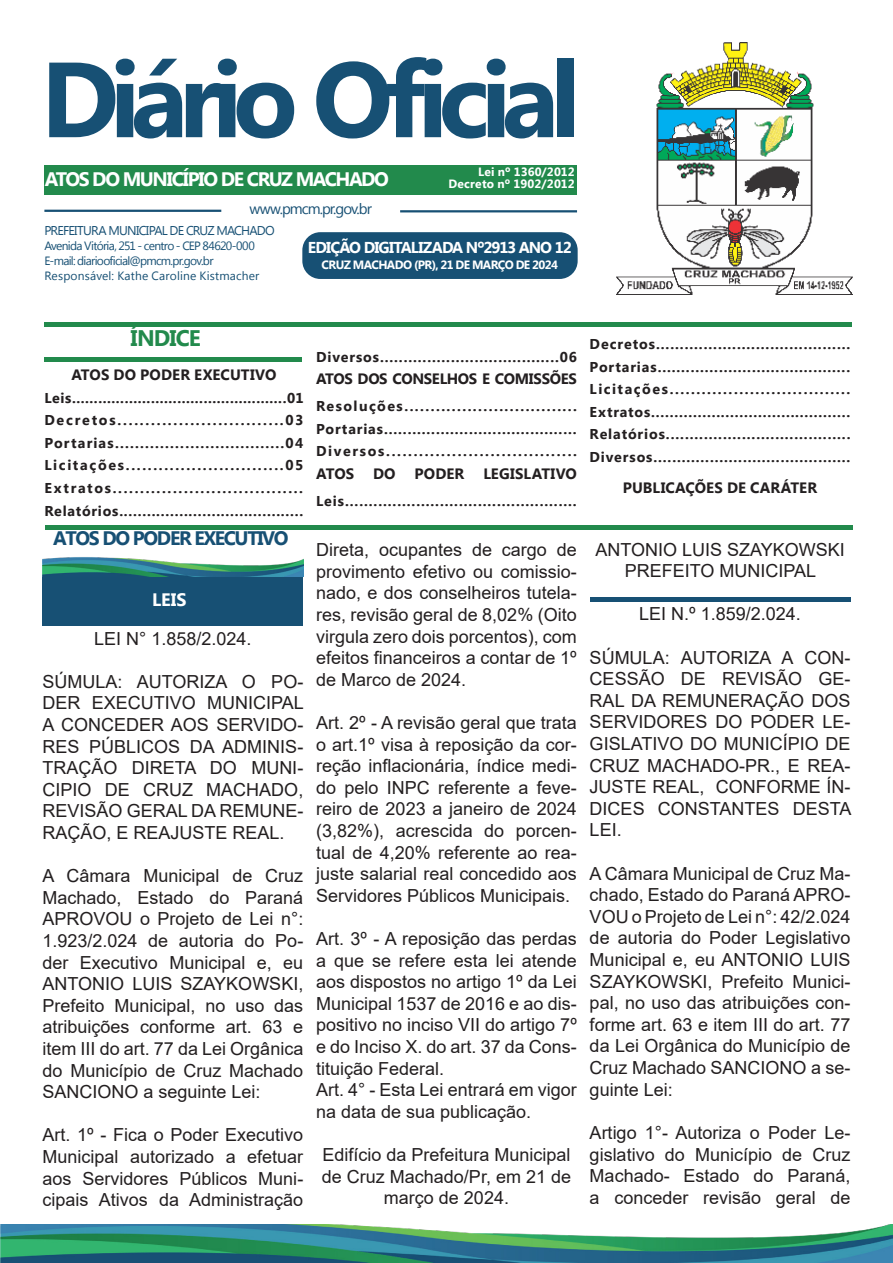
<style>
.page{position:relative;width:893px;height:1263px;background:#fff}
.page>*{position:absolute;margin:0;border:0;box-sizing:border-box;transform-origin:0 0}
.t1{font:700 106.5px "Myanmar Text";letter-spacing:-.085em;color:#175074}
.t2{font:700 22.5px "Myanmar Text";letter-spacing:-.04em;color:#228a4c}
.t3{font:700 19.5px "Myanmar Text";letter-spacing:-.075em;color:#fff}
.t4{font:700 19.5px "Myanmar Text";letter-spacing:-.07em;color:#175074}
.t5{font:18px/21.6px "Arial";color:#231f20;text-align:justify}
.t6{font:700 18px "Myanmar Text";color:#fff}
.t7{font:700 15.75px "Myanmar Text";letter-spacing:-.055em;color:#fff}
.t8{font:700 15px "Myanmar Text";color:#231f20}
.t9{font:700 15px "Myanmar Text";letter-spacing:-.025em;color:#231f20}
.t10{font:15px "Myanmar Text";letter-spacing:-.065em;color:#175074}
.t11{font:700 14.25px/22.5px "Myanmar Text";letter-spacing:.07em;color:#231f20}
.t12{font:700 14.25px "Myanmar Text";letter-spacing:.115em;color:#231f20}
.t13{font:700 14.25px/22.5px "Myanmar Text";letter-spacing:.095em;color:#231f20}
.t14{font:700 14.25px "Myanmar Text";letter-spacing:.05em;color:#231f20}
.t15{font:700 14.25px "Myanmar Text";letter-spacing:.125em;color:#231f20}
.t16{font:12.75px "Myanmar Text";letter-spacing:-.06em;color:#175074}
.t17{font:12px "Myanmar Text";letter-spacing:-.05em;color:#175074}
.t18{font:12px "Myanmar Text";letter-spacing:.015em;color:#175074}
.t19{font:700 12px "Myanmar Text";letter-spacing:-.05em;color:#fff}
.t20{font:700 12px "Myanmar Text";letter-spacing:.015em;color:#fff}
.t21{font:700 12px "Myanmar Text";letter-spacing:-.01em;color:#fff}
</style>
<div class="page">
<img style="left:616px;top:42px;width:236px;height:252px">
<div style="left:44px;top:165px;width:533px;height:29px;background:#228a4c"></div>
<hr style="left:44px;top:210px;width:177px;height:2px;background:#175074">
<hr style="left:400px;top:210px;width:177px;height:2px;background:#175074">
<div style="left:302px;top:232px;width:276px;height:47px;background:#175074;border-radius:18px"></div>
<hr style="left:44px;top:322px;width:808px;height:4px;background:#228a4c">
<hr style="left:45px;top:525px;width:808px;height:4px;background:#228a4c">
<div style="left:44px;top:357px;width:258px;height:5px;background:#228a4c"></div>
<img style="left:0;top:1224px;width:893px;height:39px">
<img style="left:43px;top:557px;width:260px;height:20px">
<div style="left:43px;top:577px;width:260px;height:49px;background:#175074"></div>
<svg style="left:590px;top:597px;width:260px;height:4px"></svg>
<p class="t1" style="left:41px;top:38px;width:541px">Diário Oficial</p>
<p class="t3" style="left:45px;top:168px;width:346px">ATOS DO MUNICÍPIO DE CRUZ MACHADO</p>
<p class="t21" style="left:478px;top:164px;width:98px">Lei nº 1360/2012</p>
<p class="t20" style="left:448px;top:176px;width:128px">Decreto nº 1902/2012</p>
<p class="t10" style="left:249px;top:200px;width:124px">www.pmcm.pr.gov.br</p>
<p class="t16" style="left:44px;top:223px;width:232px">PREFEITURA MUNICIPAL DE CRUZ MACHADO</p>
<p class="t17" style="left:44px;top:239px;width:212px">Avenida Vitória, 251 - centro - CEP 84620-000</p>
<p class="t17" style="left:44px;top:254px;width:171px">E-mail: diariooficial@pmcm.pr.gov.br</p>
<p class="t18" style="left:44px;top:269px;width:217px">Responsável: Kathe Caroline Kistmacher</p>
<p class="t7" style="left:308px;top:238px;width:265px">EDIÇÃO DIGITALIZADA Nº2913 ANO 12</p>
<p class="t19" style="left:322px;top:258px;width:238px">CRUZ MACHADO (PR), 21 DE MARÇO DE 2024</p>
<p class="t2" style="left:131px;top:325px;width:72px">ÍNDICE</p>
<p class="t8" style="left:71px;top:366px;width:207px">ATOS DO PODER EXECUTIVO</p>
<p class="t11" style="left:44px;top:387px;width:261px">Leis.................................................01</p>
<p class="t15" style="left:44px;top:412px;width:260px">Decretos..............................03</p>
<p class="t11" style="left:44px;top:432px;width:260px">Portarias..................................04</p>
<p class="t12" style="left:44px;top:457px;width:260px">Licitações.............................05</p>
<p class="t12" style="left:44px;top:480px;width:260px">Extratos...................................</p>
<p class="t14" style="left:44px;top:502px;width:260px">Relatórios........................................</p>
<p class="t4" style="left:53px;top:527px;width:237px">ATOS DO PODER EXECUTIVO</p>
<p class="t6" style="left:152px;top:589px;width:36px">LEIS</p>
<p class="t5" style="left:94px;top:627px;width:159px">LEI N° 1.858/2.024.</p>
<p class="t5" style="left:43px;top:670px;width:263px">SÚMULA: AUTORIZA O PO-DER EXECUTIVO MUNICIPAL A CONCEDER AOS SERVIDO-RES PÚBLICOS DA ADMINIS-TRAÇÃO DIRETA DO MUNI-CIPIO DE CRUZ MACHADO, REVISÃO GERAL DA REMUNE-RAÇÃO, E REAJUSTE REAL.</p>
<p class="t5" style="left:43px;top:865px;width:262px">A Câmara Municipal de Cruz Machado, Estado do Paraná APROVOU o Projeto de Lei n°:<br>1.923/2.024 de autoria do Po&shy;der Executivo Municipal e, eu ANTONIO LUIS SZAYKOWSKI, Prefeito Municipal, no uso das atribuições conforme art. 63 e item III do art. 77 da Lei Orgânica do Município de Cruz Machado SANCIONO a seguinte Lei:</p>
<p class="t5" style="left:43px;top:1124px;width:262px">Art. 1º - Fica o Poder Executivo Municipal autorizado a efetuar aos Servidores Públicos Muni&shy;cipais Ativos da Administração</p>
<p class="t11" style="left:316px;top:345px;width:262px">Diversos......................................06</p>
<p class="t9" style="left:316px;top:370px;width:262px">ATOS DOS CONSELHOS E COMISSÕES</p>
<p class="t11" style="left:316px;top:395px;width:262px">Resoluções.................................<br>Portarias.........................................</p>
<p class="t12" style="left:316px;top:443px;width:262px">Diversos...................................</p>
<p class="t8" style="left:316px;top:465px;width:40px">ATOS</p>
<p class="t8" style="left:373px;top:465px;width:24px">DO</p>
<p class="t8" style="left:415px;top:465px;width:51px">PODER</p>
<p class="t8" style="left:483px;top:465px;width:95px">LEGISLATIVO</p>
<p class="t11" style="left:316px;top:489px;width:262px">Leis.................................................</p>
<p class="t5" style="left:316px;top:539px;width:262px">Direta, ocupantes de cargo de provimento efetivo ou comissio&shy;nado, e dos conselheiros tutela&shy;res, revisão geral de 8,02% (Oito virgula zero dois porcentos), com efeitos financeiros a contar de 1º de Marco de 2024.</p>
<p class="t5" style="left:316px;top:712px;width:262px">Art. 2º - A revisão geral que trata o art.1º visa à reposição da cor&shy;reção inflacionária, índice medi&shy;do pelo INPC referente a feve&shy;reiro de 2023 a janeiro de 2024 (3,82%), acrescida do porcen&shy;tual de 4,20% referente ao rea&shy;juste salarial real concedido aos Servidores Públicos Municipais.</p>
<p class="t5" style="left:316px;top:928px;width:262px">Art. 3º - A reposição das perdas a que se refere esta lei atende aos dispostos no artigo 1º da Lei Municipal 1537 de 2016 e ao dis&shy;positivo no inciso VII do artigo 7º e do Inciso X. do art. 37 da Cons&shy;tituição Federal.</p>
<p class="t5" style="left:316px;top:1079px;width:262px">Art. 4° - Esta Lei entrará em vigor na data de sua publicação.</p>
<p class="t5" style="left:322px;top:1144px;width:251px;text-align:center">Edifício da Prefeitura Municipal de Cruz Machado/Pr, em 21 de março de 2024.</p>
<p class="t11" style="left:590px;top:333px;width:262px">Decretos.........................................</p>
<p class="t13" style="left:590px;top:356px;width:262px">Portarias.........................................<br>Licitações..................................</p>
<p class="t11" style="left:590px;top:401px;width:262px">Extratos...........................................</p>
<p class="t11" style="left:590px;top:423px;width:262px">Relatórios.......................................</p>
<p class="t11" style="left:590px;top:446px;width:262px">Diversos..........................................</p>
<p class="t8" style="left:623px;top:479px;width:196px">PUBLICAÇÕES DE CARÁTER</p>
<p class="t5" style="left:595px;top:538px;width:251px">ANTONIO LUIS SZAYKOWSKI</p>
<p class="t5" style="left:625px;top:560px;width:193px">PREFEITO MUNICIPAL</p>
<p class="t5" style="left:639px;top:603px;width:163px">LEI N.º 1.859/2.024.</p>
<p class="t5" style="left:590px;top:646px;width:263px">SÚMULA: AUTORIZA A CON-CESSÃO DE REVISÃO GE-RAL DA REMUNERAÇÃO DOS SERVIDORES DO PODER LE-GISLATIVO DO MUNICÍPIO DE CRUZ MACHADO-PR., E REA-JUSTE REAL, CONFORME ÍN-DICES CONSTANTES DESTA LEI.</p>
<p class="t5" style="left:590px;top:862px;width:262px">A Câmara Municipal de Cruz Ma&shy;chado, Estado do Paraná APRO-VOU o Projeto de Lei n°: 42/2.024 de autoria do Poder Legislativo Municipal e, eu ANTONIO LUIS SZAYKOWSKI, Prefeito Munici&shy;pal, no uso das atribuições con&shy;forme art. 63 e item III do art. 77 da Lei Orgânica do Município de Cruz Machado SANCIONO a se&shy;guinte Lei:</p>
<p class="t5" style="left:590px;top:1122px;width:262px">Artigo 1°- Autoriza o Poder Le&shy;gislativo do Município de Cruz Machado- Estado do Paraná, a conceder revisão geral de</p>
</div>
